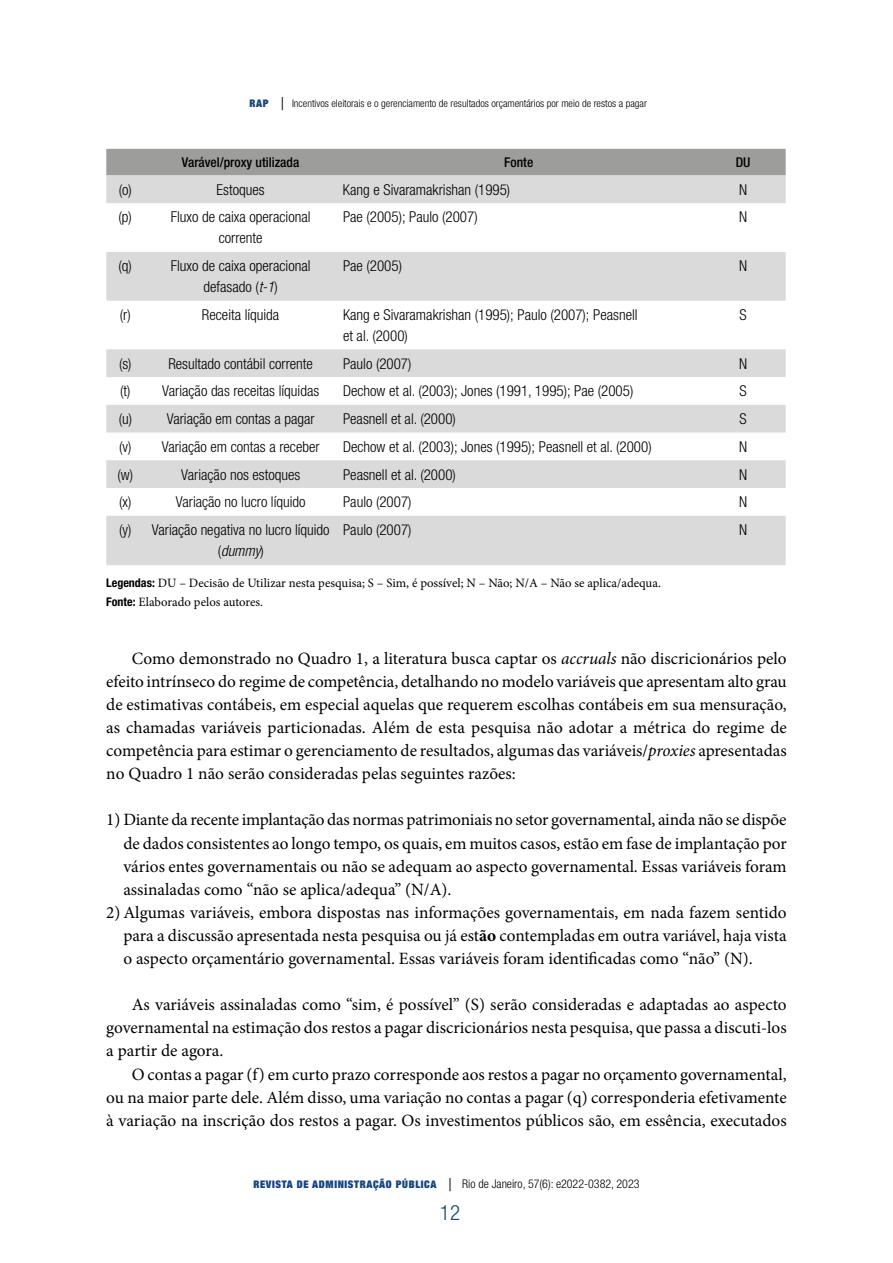
<style>
.page{position:relative;width:893px;height:1263px;background:#fff}
.page>*{position:absolute;margin:0;border:0;box-sizing:border-box;transform-origin:0 0}
.t1{font:300 condensed 21px "Helvetica Neue LT Std";color:#184480}
.t2{font:17.25px/23.1px "Minion Pro";color:#000;text-align:justify}
.t3{font:300 condensed 15px/21px "Helvetica Neue LT Std";color:#000;text-align:center}
.t4{font:500 condensed 13.5px "Helvetica Neue LT Std";color:#000}
.t5{font:12.75px/18.9px "Minion Pro";color:#000}
.t6{font:300 condensed 12px "Helvetica Neue LT Std";color:#000}
.t7{font:300 condensed 10.5px "Helvetica Neue LT Std";color:#000}
.s1{font-family:"Helvetica Neue";font-weight:900;font-stretch:expanded;color:#184480}
.s2{font-size:18px}
.s3{font-style:italic}
.s4{font-family:"Helvetica Neue LT Std";font-weight:700;font-stretch:condensed;font-size:12px}
.s5{font-weight:700}
.s6{font-family:"Helvetica Neue";font-weight:900;font-stretch:expanded;font-size:10.5px;color:#184480}
</style>
<div class="page">
<div style="left:106px;top:149px;width:680px;height:26px;background:#9d9d9c"></div>
<svg style="left:106px;top:175px;width:680px;height:389px;fill:#dadada"></svg>
<hr style="left:106px;top:564px;width:38px;height:1px;background:#dadada">
<hr style="left:144px;top:564px;width:193px;height:1px;background:#dadada">
<hr style="left:337px;top:564px;width:364px;height:1px;background:#dadada">
<hr style="left:701px;top:564px;width:85px;height:1px;background:#dadada">
<p class="t7" style="left:249px;top:98px;width:399px"><span class="s1">RAP</span> <span class="s2">|</span> Incentivos eleitorais e o gerenciamento de resultados orçamentários por meio de restos a pagar</p>
<p class="t4" style="left:182px;top:154px;width:119px">Varável/proxy utilizada</p>
<p class="t4" style="left:504px;top:154px;width:30px">Fonte</p>
<p class="t4" style="left:736px;top:154px;width:16px">DU</p>
<p class="t3" style="left:119px;top:179px;width:15px">(o)</p>
<p class="t3" style="left:217px;top:179px;width:50px">Estoques</p>
<p class="t3" style="left:343px;top:179px;width:169px">Kang e Sivaramakrishan (1995)</p>
<p class="t3" style="left:739px;top:179px;width:10px">N</p>
<p class="t3" style="left:119px;top:206px;width:15px">(p)</p>
<p class="t3" style="left:171px;top:206px;width:141px">Fluxo de caixa operacional corrente</p>
<p class="t3" style="left:343px;top:206px;width:136px">Pae (2005); Paulo (2007)</p>
<p class="t3" style="left:739px;top:206px;width:10px">N</p>
<p class="t3" style="left:119px;top:255px;width:15px">(q)</p>
<p class="t3" style="left:171px;top:255px;width:141px">Fluxo de caixa operacional defasado (<span class="s3">t-1</span>)</p>
<p class="t3" style="left:343px;top:255px;width:61px">Pae (2005)</p>
<p class="t3" style="left:739px;top:255px;width:10px">N</p>
<p class="t3" style="left:120px;top:304px;width:12px">(r)</p>
<p class="t3" style="left:202px;top:304px;width:79px">Receita líquida</p>
<p class="t3" style="left:343px;top:304px;width:296px;text-align:left">Kang e Sivaramakrishan (1995); Paulo (2007); Peasnell et al. (2000)</p>
<p class="t3" style="left:740px;top:304px;width:9px">S</p>
<p class="t3" style="left:119px;top:353px;width:14px">(s)</p>
<p class="t3" style="left:168px;top:353px;width:146px">Resultado contábil corrente</p>
<p class="t3" style="left:343px;top:353px;width:70px">Paulo (2007)</p>
<p class="t3" style="left:739px;top:353px;width:10px">N</p>
<p class="t3" style="left:120px;top:380px;width:201px">(t) Variação das receitas líquidas</p>
<p class="t3" style="left:343px;top:380px;width:292px">Dechow et al. (2003); Jones (1991, 1995); Pae (2005)</p>
<p class="t3" style="left:740px;top:380px;width:9px">S</p>
<p class="t3" style="left:119px;top:408px;width:197px">(u) Variação em contas a pagar</p>
<p class="t3" style="left:343px;top:408px;width:114px">Peasnell et al. (2000)</p>
<p class="t3" style="left:740px;top:408px;width:9px">S</p>
<p class="t3" style="left:119px;top:436px;width:202px">(v) Variação em contas a receber</p>
<p class="t3" style="left:343px;top:436px;width:310px">Dechow et al. (2003); Jones (1995); Peasnell et al. (2000)</p>
<p class="t3" style="left:739px;top:436px;width:10px">N</p>
<p class="t3" style="left:118px;top:464px;width:17px">(w)</p>
<p class="t3" style="left:181px;top:464px;width:121px">Variação nos estoques</p>
<p class="t3" style="left:343px;top:464px;width:114px">Peasnell et al. (2000)</p>
<p class="t3" style="left:739px;top:464px;width:10px">N</p>
<p class="t3" style="left:119px;top:491px;width:14px">(x)</p>
<p class="t3" style="left:176px;top:491px;width:131px">Variação no lucro líquido</p>
<p class="t3" style="left:343px;top:491px;width:70px">Paulo (2007)</p>
<p class="t3" style="left:739px;top:491px;width:10px">N</p>
<p class="t3" style="left:218px;top:519px;width:113px;text-align:left;text-indent:-98px">(y) Variação negativa no lucro líquido (<span class="s3">dummy</span>)</p>
<p class="t3" style="left:343px;top:519px;width:70px">Paulo (2007)</p>
<p class="t3" style="left:739px;top:519px;width:10px">N</p>
<p class="t5" style="left:106px;top:573px;width:556px"><span class="s4">Legendas:</span> DU – Decisão de Utilizar nesta pesquisa; S – Sim, é possível; N – Não; N/A – Não se aplica/adequa.<br><span class="s4">Fonte:</span> Elaborado pelos autores.</p>
<p class="t2" style="left:106px;top:647px;width:682px;text-indent:25px">Como demonstrado no Quadro 1, a literatura busca captar os <span class="s3">accruals</span> não discricionários pelo efeito intrínseco do regime de competência, detalhando no modelo variáveis que apresentam alto grau de estimativas contábeis, em especial aquelas que requerem escolhas contábeis em sua mensuração, as chamadas variáveis particionadas. Além de esta pesquisa não adotar a métrica do regime de competência para estimar o gerenciamento de resultados, algumas das variáveis/<span class="s3">proxies</span> apresentadas no Quadro 1 não serão consideradas pelas seguintes razões:</p>
<p class="t2" style="left:123px;top:808px;width:665px;text-indent:-17px">1) Diante da recente implantação das normas patrimoniais no setor governamental, ainda não se dispõe de dados consistentes ao longo tempo, os quais, em muitos casos, estão em fase de implantação por vários entes governamentais ou não se adequam ao aspecto governamental. Essas variáveis foram assinaladas como “não se aplica/adequa” (N/A).</p>
<p class="t2" style="left:123px;top:901px;width:665px;text-indent:-17px">2) Algumas variáveis, embora dispostas nas informações governamentais, em nada fazem sentido para a discussão apresentada nesta pesquisa ou já est<span class="s5">ão</span> contempladas em outra variável, haja vista o aspecto orçamentário governamental. Essas variáveis foram identificadas como “não” (N).</p>
<p class="t2" style="left:106px;top:993px;width:682px;text-indent:26px">As variáveis assinaladas como “sim, é possível” (S) serão consideradas e adaptadas ao aspecto governamental na estimação dos restos a pagar discricionários nesta pesquisa, que passa a discuti-los a partir de agora.</p>
<p class="t2" style="left:106px;top:1062px;width:682px;text-indent:26px">O contas a pagar (f) em curto prazo corresponde aos restos a pagar no orçamento governamental, ou na maior parte dele. Além disso, uma variação no contas a pagar (q) corresponderia efetivamente à variação na inscrição dos restos a pagar. Os investimentos públicos são, em essência, executados</p>
<p class="t6" style="left:253px;top:1176px;width:388px"><span class="s6">REVISTA DE ADMINISTRAÇÃO PÚBLICA</span> <span class="s2">|</span> Rio de Janeiro, 57(6): e2022-0382, 2023</p>
<p class="t1" style="left:440px;top:1200px;width:22px">12</p>
</div>
